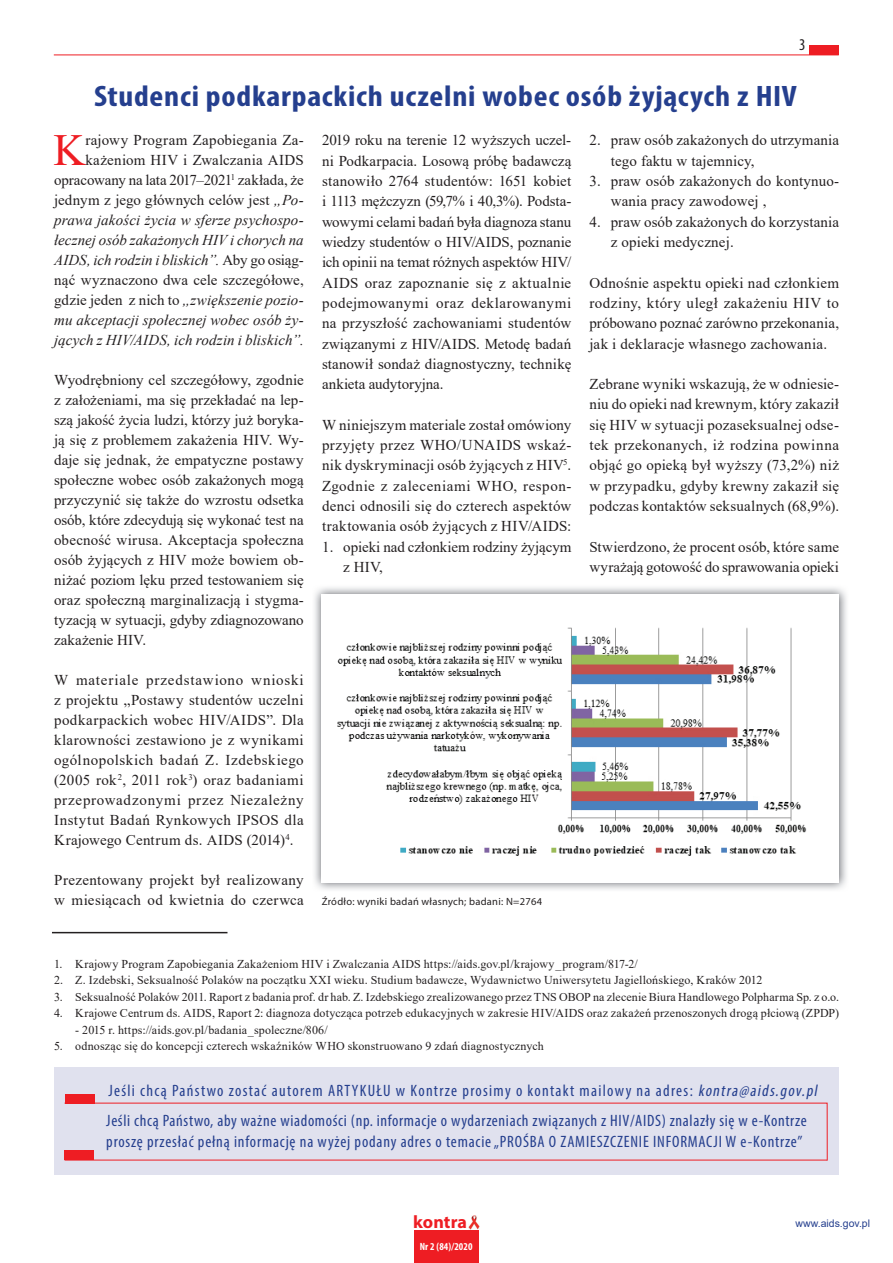
<style>
.page{position:relative;width:893px;height:1263px;background:#fff}
.page>*{position:absolute;margin:0;border:0;box-sizing:border-box;transform-origin:0 0}
.t1{font:44.4px "Times New Roman";color:#ee1d23}
.t2{font:700 condensed 29.7px "Myriad Pro";letter-spacing:.025em;color:#253f8e;scale:1.11 1}
.t3{font:700 18px "Myriad Pro";letter-spacing:.005em;color:#ee1d23}
.t4{font:condensed 16.5px/30.6px "Myriad Pro";letter-spacing:.05em;color:#253f8e}
.t5{font:condensed 16.5px "Myriad Pro";color:#231f20}
.t6{font:15px/20.2px "Times New Roman";letter-spacing:.01em;color:#231f20;text-align:justify}
.t7{font:italic 15px/20px "Times New Roman";letter-spacing:.005em;color:#231f20;text-align:right}
.t8{font:12px "Times New Roman";letter-spacing:.01em;color:#231f20}
.t9{font:10.5px "Myriad Pro";letter-spacing:.025em;color:#231f20}
.t10{font:10.5px "Arial";color:#253f8e}
.t11{font:700 condensed 10.5px "Myriad Pro";letter-spacing:.01em;color:#fff}
.s1{font-style:normal}
.s2{font-style:italic}
</style>
<div class="page">
<div style="left:414px;top:1230px;width:65px;height:33px;background:#ee1d23"></div>
<img style="left:468px;top:1215px;width:11px;height:14px">
<div style="left:54px;top:1067px;width:785px;height:108px;background:#e0e1ee"></div>
<svg style="left:64px;top:1102px;width:764px;height:59px"></svg>
<div style="left:65px;top:1093px;width:30px;height:10px;background:#ee1d23"></div>
<hr style="left:54px;top:55px;width:785px;height:1px;background:#ee1d23">
<div style="left:809px;top:45px;width:30px;height:10px;background:#ee1d23"></div>
<hr style="left:52px;top:932px;width:175px;height:1px;background:#231f20">
<img style="left:314px;top:587px;width:533px;height:303px">
<div style="left:322px;top:594px;width:517px;height:288px;background:#fff"></div>
<img style="left:337px;top:627px;width:470px;height:229px">
<p class="t5" style="left:799px;top:35px;width:8px">3</p>
<h2 class="t2" style="left:94px;top:77px;width:634px">Studenci podkarpackich uczelni wobec osób żyjących z HIV</h2>
<p class="t7" style="left:54px;top:130px;width:251px"><span class="s1">rajowy Program Zapobiegania Za&shy;każeniom HIV i Zwalczania AIDS opracowany na lata 2017–2021</span><sup>1</sup> <span class="s1">zakłada, że jednym z jego głównych celów jest</span> „Po&shy;prawa jakości życia w sferze psychospo&shy;łecznej osób zakażonych HIV i chorych na AIDS, ich rodzin i bliskich”. <span class="s1">Aby go osiąg&shy;nąć wyznaczono dwa cele szczegółowe, gdzie jeden z nich to</span> „zwiększenie pozio&shy;mu akceptacji społecznej wobec osób ży&shy;jących z HIV/AIDS, ich rodzin i bliskich”.</p>
<p class="t6" style="left:54px;top:369px;width:251px">Wyodrębniony cel szczegółowy, zgodnie z założeniami, ma się przekładać na lep&shy;szą jakość życia ludzi, którzy już boryka&shy;ją się z problemem zakażenia HIV. Wy&shy;daje się jednak, że empatyczne postawy społeczne wobec osób zakażonych mogą przyczynić się także do wzrostu odsetka osób, które zdecydują się wykonać test na obecność wirusa. Akceptacja społeczna osób żyjących z HIV może bowiem ob&shy;niżać poziom lęku przed testowaniem się oraz społeczną marginalizacją i stygma&shy;tyzacją w sytuacji, gdyby zdiagnozowano zakażenie HIV.</p>
<p class="t6" style="left:54px;top:669px;width:251px">W materiale przedstawiono wnioski z projektu „Postawy studentów uczelni podkarpackich wobec HIV/AIDS”. Dla klarowności zestawiono je z wynikami ogólnopolskich badań Z. Izdebskiego (2005 rok<sup>2</sup>, 2011 rok<sup>3</sup>) oraz badaniami przeprowadzonymi przez Niezależny Instytut Badań Rynkowych IPSOS dla Krajowego Centrum ds. AIDS (2014)<sup>4</sup>.</p>
<p class="t6" style="left:54px;top:869px;width:251px">Prezentowany projekt był realizowany w miesiącach od kwietnia do czerwca</p>
<h1 class="t1" style="left:53px;top:119px;width:34px">K</h1>
<p class="t6" style="left:322px;top:130px;width:251px">2019 roku na terenie 12 wyższych uczel&shy;ni Podkarpacia. Losową próbę badawczą stanowiło 2764 studentów: 1651 kobiet i 1113 mężczyzn (59,7% i 40,3%). Podsta&shy;wowymi celami badań była diagnoza stanu wiedzy studentów o HIV/AIDS, poznanie ich opinii na temat różnych aspektów HIV/ AIDS oraz zapoznanie się z aktualnie podejmowanymi oraz deklarowanymi na przyszłość zachowaniami studentów związanymi z HIV/AIDS. Metodę badań stanowił sondaż diagnostyczny, technikę ankieta audytoryjna.</p>
<p class="t6" style="left:322px;top:414px;width:251px">W niniejszym materiale został omówiony przyjęty przez WHO/UNAIDS wskaź&shy;nik dyskryminacji osób żyjących z HIV<sup>5</sup>.<br>Zgodnie z zaleceniami WHO, respon&shy;denci odnosili się do czterech aspektów traktowania osób żyjących z HIV/AIDS:</p>
<p class="t6" style="left:343px;top:536px;width:230px;text-indent:-21px">1. opieki nad członkiem rodziny żyjącym z HIV,</p>
<p class="t6" style="left:611px;top:130px;width:230px;text-indent:-21px">2. praw osób zakażonych do utrzymania tego faktu w tajemnicy,</p>
<p class="t6" style="left:611px;top:170px;width:230px;text-indent:-21px">3. praw osób zakażonych do kontynuo&shy;wania pracy zawodowej ,</p>
<p class="t6" style="left:611px;top:211px;width:230px;text-indent:-21px">4. praw osób zakażonych do korzystania z opieki medycznej.</p>
<p class="t6" style="left:589px;top:272px;width:251px">Odnośnie aspektu opieki nad członkiem rodziny, który uległ zakażeniu HIV to próbowano poznać zarówno przekonania, jak i deklaracje własnego zachowania.</p>
<p class="t6" style="left:589px;top:373px;width:251px">Zebrane wyniki wskazują, że w odniesie&shy;niu do opieki nad krewnym, który zakaził się HIV w sytuacji pozaseksualnej odse&shy;tek przekonanych, iż rodzina powinna objąć go opieką był wyższy (73,2%) niż w przypadku, gdyby krewny zakaził się podczas kontaktów seksualnych (68,9%).</p>
<p class="t6" style="left:589px;top:536px;width:251px">Stwierdzono, że procent osób, które same wyrażają gotowość do sprawowania opieki</p>
<p class="t9" style="left:322px;top:895px;width:222px">Źródło: wyniki badań własnych; badani: N=2764</p>
<p class="t8" style="left:54px;top:955px;width:585px">1. Krajowy Program Zapobiegania Zakażeniom HIV i Zwalczania AIDS https://aids.gov.pl/krajowy_program/817-2/</p>
<p class="t8" style="left:54px;top:972px;width:710px">2. Z. Izdebski, Seksualność Polaków na początku XXI wieku. Studium badawcze, Wydawnictwo Uniwersytetu Jagiellońskiego, Kraków 2012</p>
<p class="t8" style="left:54px;top:988px;width:786px">3. Seksualność Polaków 2011. Raport z badania prof. dr hab. Z. Izdebskiego zrealizowanego przez TNS OBOP na zlecenie Biura Handlowego Polpharma Sp. z o.o.</p>
<p class="t8" style="left:54px;top:1005px;width:786px">4. Krajowe Centrum ds. AIDS, Raport 2: diagnoza dotycząca potrzeb edukacyjnych w zakresie HIV/AIDS oraz zakażeń przenoszonych drogą płciową (ZPDP)</p>
<p class="t8" style="left:75px;top:1021px;width:254px">- 2015 r. https://aids.gov.pl/badania_spoleczne/806/</p>
<p class="t8" style="left:54px;top:1038px;width:491px">5. odnosząc się do koncepcji czterech wskaźników WHO skonstruowano 9 zdań diagnostycznych</p>
<p class="t4" style="left:106px;top:1075px;width:716px">Jeśli chcą Państwo zostać autorem ARTYKUŁU w Kontrze prosimy o kontakt mailowy na adres: <span class="s2">kontra@aids.gov.pl<br></span>Jeśli chcą Państwo, aby ważne wiadomości (np. informacje o wydarzeniach związanych z HIV/AIDS) znalazły się w e-Kontrze</p>
<p class="t4" style="left:106px;top:1126px;width:698px">proszę przesłać pełną informację na wyżej podany adres o temacie „PROŚBA O ZAMIESZCZENIE INFORMACJI W e-Kontrze”</p>
<p class="t3" style="left:413px;top:1210px;width:55px">kontra</p>
<p class="t11" style="left:420px;top:1240px;width:54px">Nr 2 (84)/2020</p>
<p class="t10" style="left:796px;top:1215px;width:76px">www.aids.gov.pl</p>
</div>
